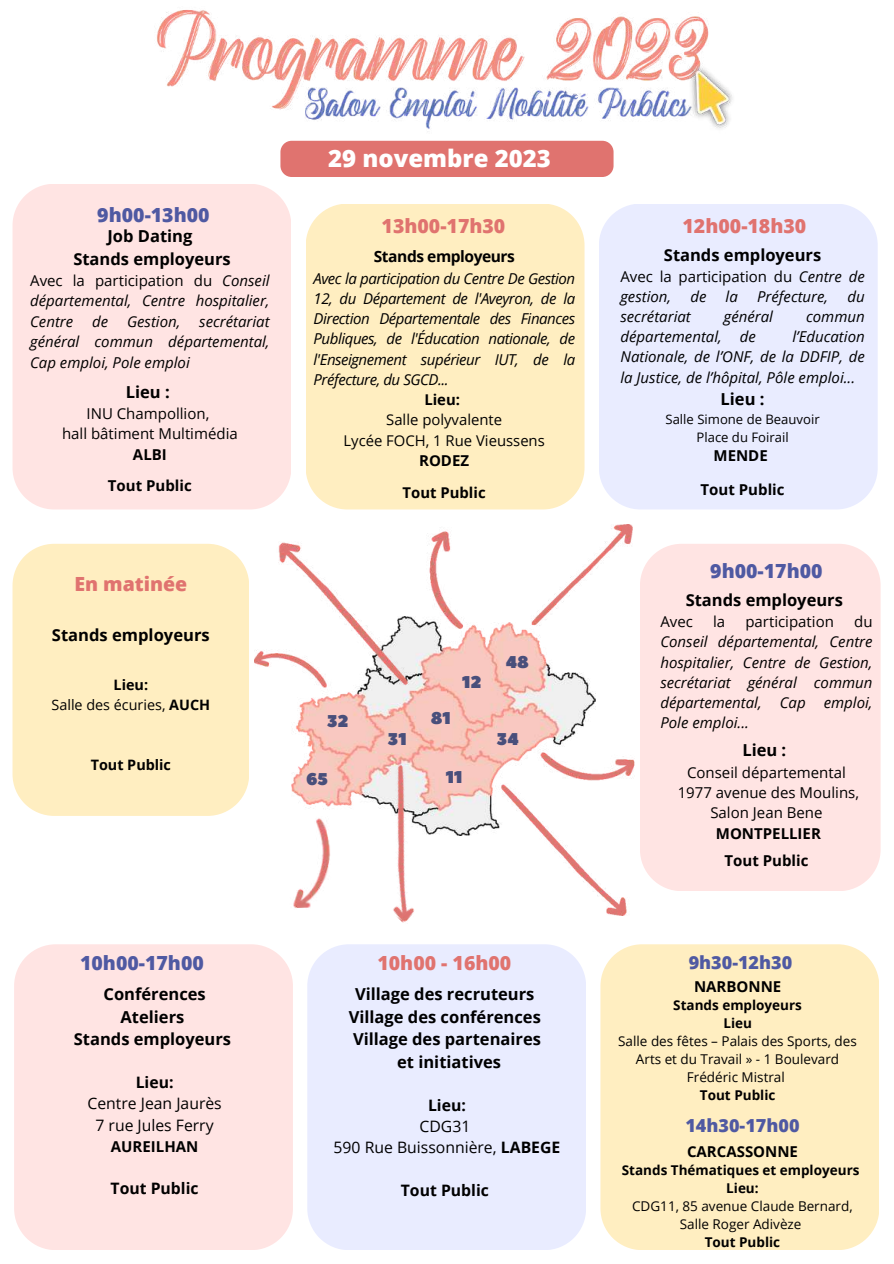
<style>
.page{position:relative;width:894px;height:1264px;background:#fff}
.page>*{position:absolute;margin:0;border:0;box-sizing:border-box;transform-origin:0 0}
.t1{font:800 24px "Open Sans";color:#fff}
.t2{font:800 19.5px "Open Sans";color:#e0736f}
.t3{font:800 19.5px "Open Sans";color:#4f59a2}
.t4{font:800 18px "Open Sans";color:#4f59a2}
.t5{font:17.1px "Peace Sans";color:#494f7b}
.t6{font:700 16.5px/22.5px "Open Sans";color:#000;text-align:center}
.t7{font:15.75px/21.3px "Open Sans";color:#000;text-align:center}
.t8{font:700 15.75px "Open Sans";color:#000}
.t9{font:700 15.6px "Open Sans";letter-spacing:-.03em;color:#000}
.t10{font:italic 15px/20.2px "Open Sans";color:#000;text-align:justify}
.t11{font:15px/20.2px "Open Sans";color:#000;text-align:center}
.t12{font:700 15px/27px "Open Sans";color:#000;text-align:center}
.t13{font:14.85px/20.2px "Open Sans";color:#000;text-align:center}
.t14{font:700 14.85px "Open Sans";color:#000}
.t15{font:14.4px/19.8px "Open Sans";color:#000;text-align:center}
.t16{font:700 14.4px "Open Sans";color:#000}
.t17{font:13.5px/18px "Open Sans";color:#000;text-align:center}
.t18{font:700 13.5px/18px "Open Sans";color:#000;text-align:center}
.t19{font:13.05px/17.7px "Open Sans";color:#000;text-align:center}
.s1{font-style:normal}
.s2{font-weight:700}
.s3{font-style:italic}
</style>
<div class="page">
<div style="left:640px;top:544px;width:240px;height:347px;background:#ffe4e3"></div>
<div style="left:13px;top:184px;width:278px;height:325px;background:#ffe4e3"></div>
<img style="left:295px;top:616px;width:300px;height:212px">
<div style="left:13px;top:544px;width:236px;height:272px;background:#ffeec1"></div>
<img style="left:524px;top:524px;width:108px;height:111px">
<div style="left:306px;top:204px;width:278px;height:305px;background:#ffeec1"></div>
<div style="left:599px;top:204px;width:278px;height:305px;background:#e9ecff"></div>
<img style="left:411px;top:501px;width:76px;height:143px">
<img style="left:254px;top:542px;width:153px;height:157px">
<div style="left:14px;top:944px;width:279px;height:306px;background:#ffe4e3"></div>
<div style="left:307px;top:944px;width:279px;height:306px;background:#e9ecff"></div>
<div style="left:600px;top:944px;width:279px;height:306px;background:#ffeec1"></div>
<img style="left:249px;top:775px;width:108px;height:176px">
<img style="left:492px;top:780px;width:135px;height:135px">
<img style="left:524px;top:739px;width:135px;height:41px">
<img style="left:317px;top:757px;width:169px;height:169px">
<img style="left:157px;top:10px;width:576px;height:119px">
<div style="left:280px;top:141px;width:333px;height:36px;background:#e0736f;border-radius:11px"></div>
<h2 class="t3" style="left:97px;top:201px;width:114px">9h00-13h00</h2>
<p class="t6" style="left:73px;top:225px;width:159px">Job Dating<br>Stands employeurs</p>
<p class="t10" style="left:30px;top:269px;width:241px;line-height:20.7px"><span class="s1">Avec la participation du</span> Conseil départemental, Centre hospitalier, Centre</p>
<p class="t10" style="left:30px;top:310px;width:241px;line-height:20.7px;text-indent:169px">secrétariat général commun départemental, Cap emploi, Pole emploi</p>
<p class="t6" style="left:126px;top:380px;width:45px">Lieu :</p>
<p class="t11" style="left:62px;top:402px;width:177px;line-height:20.7px">INU Champollion,<br>hall bâtiment Multimédia</p>
<p class="t12" style="left:108px;top:439px;width:85px;line-height:30.6px">ALBI<br>Tout Public</p>
<p class="t10" style="left:92px;top:311px;width:18px">de</p>
<p class="t10" style="left:127px;top:311px;width:55px">Gestion,</p>
<h2 class="t2" style="left:74px;top:570px;width:114px">En matinée</h2>
<p class="t6" style="left:52px;top:623px;width:159px">Stands employeurs</p>
<p class="t15" style="left:51px;top:674px;width:160px"><span class="s2">Lieu:<br></span>Salle des écuries, <span class="s2">AUCH</span></p>
<p class="t16" style="left:91px;top:754px;width:82px">Tout Public</p>
<h1 class="t1" style="left:328px;top:142px;width:224px">29 novembre 2023</h1>
<h2 class="t2" style="left:381px;top:212px;width:125px">13h00-17h30</h2>
<p class="t9" style="left:374px;top:245px;width:142px">Stands employeurs</p>
<p class="t10" style="left:313px;top:267px;width:263px">Avec la participation du Centre De Gestion 12, du Département de l'Aveyron, de la Direction Départementale des Finances Publiques, de l'Éducation nationale, de l'Enseignement supérieur IUT, de la Préfecture, du SGCD...</p>
<p class="t14" style="left:424px;top:389px;width:37px">Lieu:</p>
<p class="t13" style="left:343px;top:409px;width:203px">Salle polyvalente<br>Lycée FOCH, 1 Rue Vieussens</p>
<p class="t12" style="left:419px;top:446px;width:52px">RODEZ</p>
<p class="t14" style="left:402px;top:482px;width:84px">Tout Public</p>
<p class="t5" style="left:326px;top:709px;width:23px">32</p>
<p class="t5" style="left:430px;top:707px;width:22px">81</p>
<p class="t5" style="left:387px;top:727px;width:21px">31</p>
<p class="t5" style="left:462px;top:671px;width:21px">12</p>
<p class="t5" style="left:306px;top:768px;width:23px">65</p>
<p class="t5" style="left:445px;top:765px;width:18px">11</p>
<p class="t5" style="left:505px;top:650px;width:24px">48</p>
<p class="t5" style="left:496px;top:727px;width:24px">34</p>
<h2 class="t3" style="left:80px;top:949px;width:125px">10h00-17h00</h2>
<p class="t6" style="left:74px;top:982px;width:159px">Conférences<br>Ateliers<br>Stands employeurs</p>
<p class="t8" style="left:136px;top:1071px;width:39px">Lieu:</p>
<p class="t7" style="left:87px;top:1092px;width:136px">Centre Jean Jaurès<br>7 rue Jules Ferry</p>
<p class="t12" style="left:111px;top:1132px;width:89px">AUREILHAN</p>
<p class="t8" style="left:110px;top:1176px;width:90px">Tout Public</p>
<h2 class="t2" style="left:377px;top:949px;width:135px">10h00 - 16h00</h2>
<p class="t6" style="left:349px;top:982px;width:193px">Village des recruteurs<br>Village des conférences<br>Village des partenaires et initiatives</p>
<p class="t8" style="left:428px;top:1093px;width:39px">Lieu:</p>
<p class="t7" style="left:333px;top:1115px;width:228px">CDG31<br>590 Rue Buissonnière, <span class="s2">LABEGE</span></p>
<p class="t8" style="left:401px;top:1179px;width:90px">Tout Public</p>
<h2 class="t2" style="left:682px;top:212px;width:125px">12h00-18h30</h2>
<p class="t6" style="left:663px;top:244px;width:159px">Stands employeurs</p>
<p class="t11" style="left:620px;top:266px;width:246px;text-align:left">Avec la participation du <span class="s3">Centre de gestion,</span></p>
<p class="t10" style="left:690px;top:286px;width:18px">de</p>
<p class="t10" style="left:725px;top:286px;width:14px">la</p>
<p class="t10" style="left:756px;top:286px;width:73px">Préfecture,</p>
<p class="t10" style="left:847px;top:286px;width:19px">du</p>
<p class="t10" style="left:620px;top:306px;width:72px">secrétariat</p>
<p class="t10" style="left:723px;top:306px;width:51px">général</p>
<p class="t10" style="left:805px;top:306px;width:60px">commun</p>
<p class="t10" style="left:620px;top:326px;width:137px">départemental, de</p>
<p class="t10" style="left:620px;top:326px;width:246px;text-indent:172px">l’Education Nationale, de l’ONF, de la DDFIP, de la Justice, de l’hôpital, Pôle emploi...</p>
<p class="t6" style="left:720px;top:388px;width:45px">Lieu :</p>
<p class="t19" style="left:665px;top:410px;width:156px">Salle Simone de Beauvoir<br>Place du Foirail</p>
<p class="t12" style="left:713px;top:441px;width:56px">MENDE</p>
<p class="t12" style="left:700px;top:475px;width:85px">Tout Public</p>
<h2 class="t3" style="left:710px;top:557px;width:114px">9h00-17h00</h2>
<p class="t6" style="left:685px;top:588px;width:159px">Stands employeurs</p>
<p class="t11" style="left:660px;top:611px;width:34px">Avec</p>
<p class="t11" style="left:713px;top:611px;width:14px">la</p>
<p class="t11" style="left:745px;top:611px;width:90px">participation</p>
<p class="t11" style="left:853px;top:611px;width:20px">du</p>
<p class="t10" style="left:660px;top:631px;width:214px">Conseil départemental, Centre hospitalier, Centre de Gestion, secrétariat général commun départemental, Cap emploi, Pole emploi...</p>
<p class="t6" style="left:742px;top:738px;width:45px">Lieu :</p>
<p class="t11" style="left:677px;top:762px;width:183px">Conseil départemental<br>1977 avenue des Moulins,<br>Salon Jean Bene</p>
<p class="t12" style="left:715px;top:819px;width:106px">MONTPELLIER<br>Tout Public</p>
<p class="t4" style="left:688px;top:949px;width:105px">9h30-12h30</p>
<p class="t12" style="left:693px;top:972px;width:89px">NARBONNE</p>
<p class="t18" style="left:673px;top:995px;width:130px">Stands employeurs<br>Lieu</p>
<p class="t17" style="left:618px;top:1031px;width:240px">Salle des fêtes – Palais des Sports, des<br>Arts et du Travail » - 1 Boulevard<br>Frédéric Mistral</p>
<p class="t18" style="left:699px;top:1085px;width:77px">Tout Public</p>
<p class="t4" style="left:685px;top:1113px;width:116px">14h30-17h00</p>
<p class="t12" style="left:686px;top:1137px;width:112px">CARCASSONNE</p>
<p class="t18" style="left:621px;top:1160px;width:239px">Stands Thématiques et employeurs<br>Lieu:</p>
<p class="t17" style="left:632px;top:1196px;width:222px">CDG11, 85 avenue Claude Bernard,<br>Salle Roger Adivèze</p>
<p class="t18" style="left:704px;top:1232px;width:77px">Tout Public</p>
</div>
